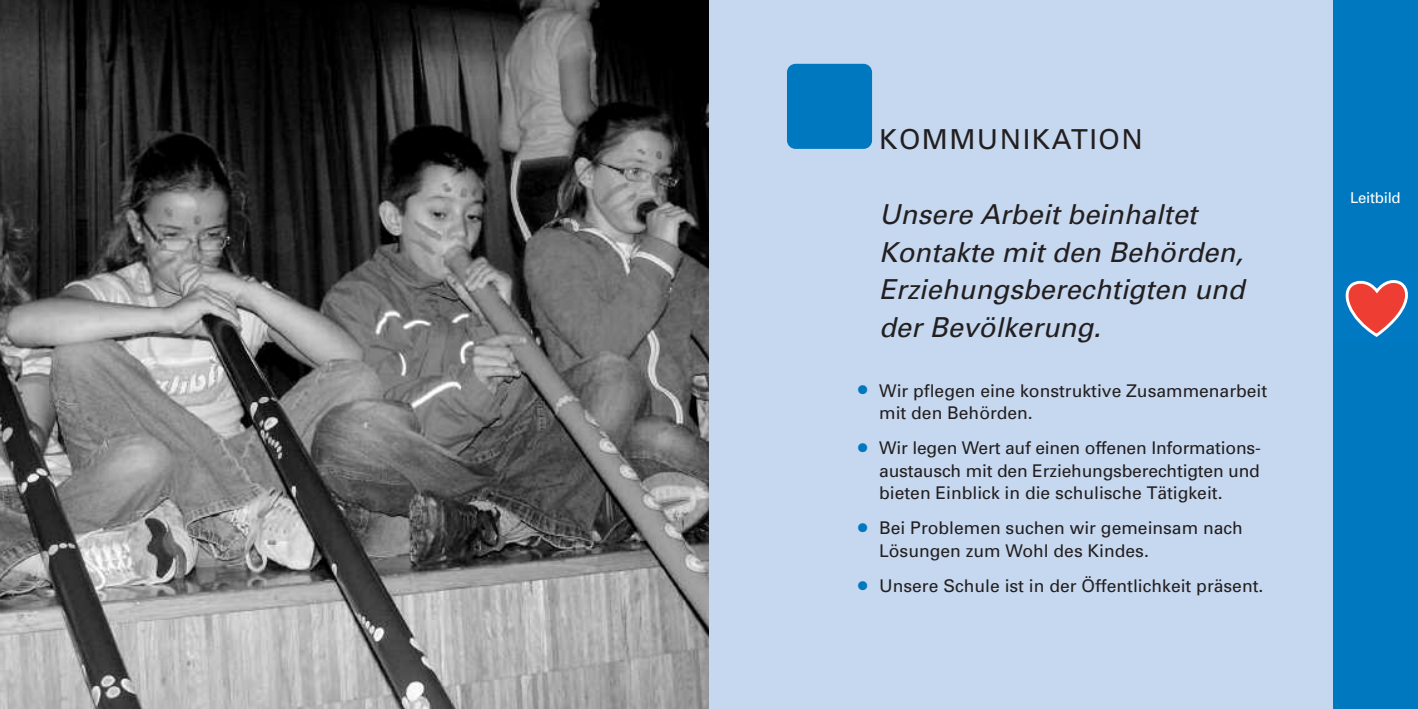
<style>
.page{position:relative;width:1418px;height:709px;background:#fff}
.page>*{position:absolute;margin:0;border:0;box-sizing:border-box;transform-origin:0 0}
.t1{font:italic 27.5px/37.5px "Univers";color:#231f20}
.t2{font:27.5px "Univers";letter-spacing:.055em;color:#231f20}
.t3{font:17.5px/22.5px "Univers";color:#231f20}
.t4{font:15px "Univers";letter-spacing:-.015em;color:#fff}
.t5{font:12.5px "Zapf Dingbats";color:#0078c0}
</style>
<div class="page">
<div style="left:709px;top:0;width:623px;height:709px;background:#c6d8ef"></div>
<img style="left:0;top:0;width:709px;height:709px">
<div style="left:787px;top:64px;width:85px;height:85px;background:#0078c0;border-radius:9px"></div>
<div style="left:1332px;top:0;width:85px;height:709px;background:#0078c0"></div>
<svg style="left:1345px;top:280px;width:63px;height:57px"></svg>
<h1 class="t2" style="left:879px;top:129px;width:265px">KOMMUNIKATION</h1>
<h1 class="t1" style="left:879px;top:198px;width:367px">Unsere Arbeit beinhaltet<br>Kontakte mit den Behörden,<br>Erziehungsberechtigten und der Bevölkerung.</h1>
<p class="t5" style="left:857px;top:383px;width:11px">●</p>
<p class="t5" style="left:857px;top:440px;width:11px">●</p>
<p class="t5" style="left:857px;top:520px;width:11px">●</p>
<p class="t5" style="left:857px;top:578px;width:11px">●</p>
<p class="t3" style="left:879px;top:381px;width:389px">Wir pflegen eine konstruktive Zusammenarbeit mit den Behörden.</p>
<p class="t3" style="left:879px;top:438px;width:383px;text-align:justify">Wir legen Wert auf einen offenen Informations&shy;austausch mit den Erziehungsberechtigten und bieten Einblick in die schulische Tätigkeit.</p>
<p class="t3" style="left:879px;top:518px;width:365px">Bei Problemen suchen wir gemeinsam nach<br>Lösungen zum Wohl des Kindes.</p>
<p class="t3" style="left:879px;top:576px;width:386px">Unsere Schule ist in der Öffentlichkeit präsent.</p>
<p class="t4" style="left:1349px;top:192px;width:52px">Leitbild</p>
</div>
